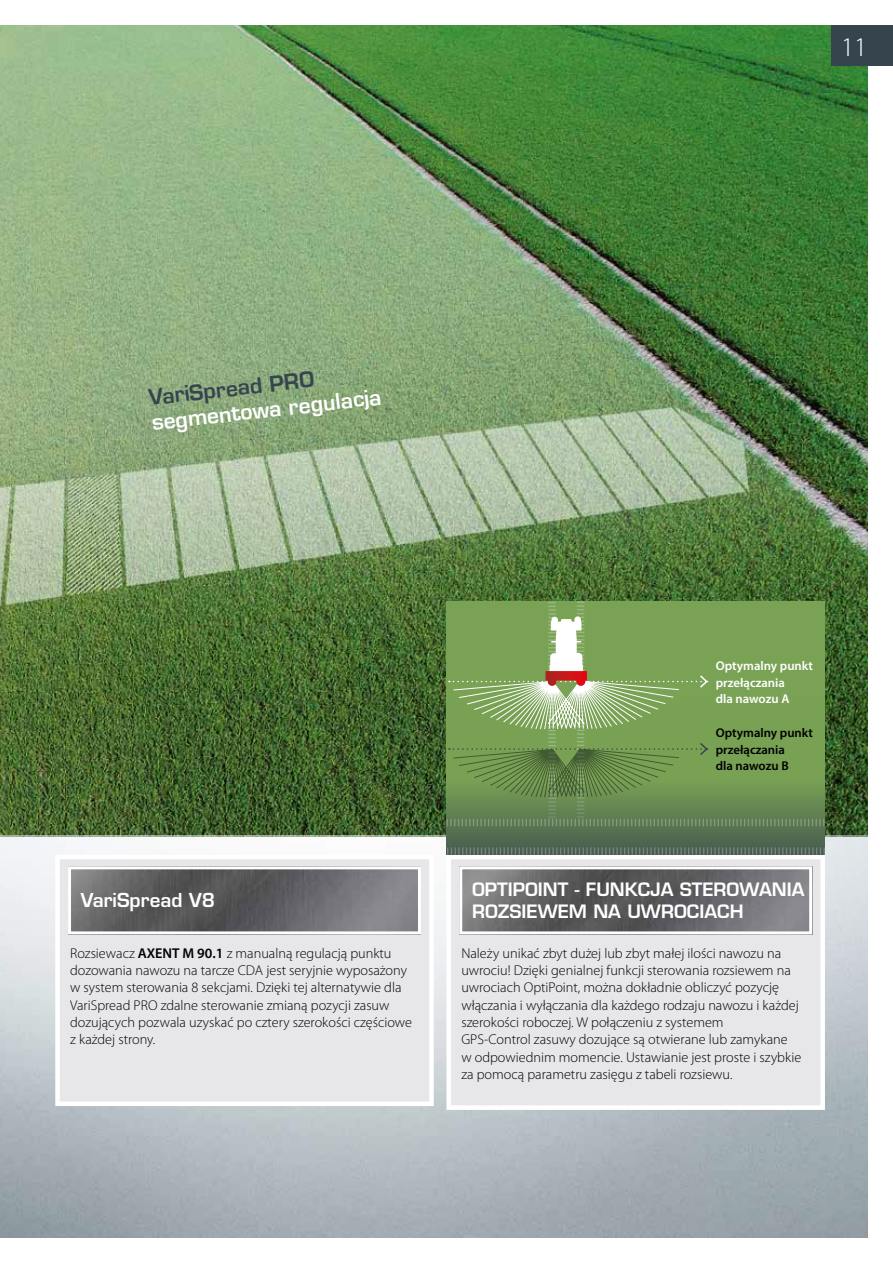
<style>
.page{position:relative;width:893px;height:1263px;background:#fff}
.page>*{position:absolute;margin:0;border:0;box-sizing:border-box;transform-origin:0 0}
.t1{font:300 27px "Myriad Pro";color:#fff}
.t2{font:600 21px "Eurostile LT Std";color:#fff}
.t3{font:600 21px "Eurostile LT Std";color:#36444e}
.t4{font:600 18.75px "Eurostile LT Std";color:#fff}
.t5{font:600 18px/21.6px "Eurostile LT Std";color:#fff}
.t6{font:300 14.25px/17.2px "Myriad Pro";color:#000}
.t7{font:600 12.75px/16.5px "Myriad Pro";color:#fff}
.t8{font:600 12.75px/16.5px "Myriad Pro";color:#000}
.s1{font-weight:600}
</style>
<div class="page">
<img style="left:0;top:26px;width:867px;height:1211px">
<div style="left:446px;top:855px;width:379px;height:255px;background:#e7e7e9;border:4px solid #fff"></div>
<img style="left:463px;top:870px;width:345px;height:60px">
<div style="left:459px;top:866px;width:353px;height:68px;border:3px solid #fff"></div>
<div style="left:831px;top:26px;width:62px;height:40px;background:#36444e"></div>
<div style="left:446px;top:703px;width:379px;height:152px;background:#526b50"></div>
<svg style="left:447px;top:847px;width:378px;height:8px"></svg>
<svg style="left:446px;top:602px;width:378px;height:224px;background:#7b9f5c"></svg>
<div style="left:55px;top:855px;width:379px;height:251px;background:#e7e7e9;border:4px solid #fff"></div>
<img style="left:72px;top:870px;width:345px;height:60px">
<div style="left:68px;top:866px;width:353px;height:68px;border:3px solid #fff"></div>
<h1 class="t1" style="left:841px;top:32px;width:28px">11</h1>
<h2 class="t3" style="left:148px;top:384px;width:168px;rotate:-6deg">VariSpread PRO</h2>
<h2 class="t2" style="left:150px;top:409px;width:232px;rotate:-6deg">segmentowa regulacja</h2>
<h3 class="t4" style="left:81px;top:889px;width:136px">VariSpread V8</h3>
<p class="t6" style="left:70px;top:945px;width:343px">Rozsiewacz <span class="s1">AXENT M 90.1</span> z manualną regulacją punktu dozowania nawozu na tarcze CDA jest seryjnie wyposażony w system sterowania 8 sekcjami. Dzięki tej alternatywie dla VariSpread PRO zdalne sterowanie zmianą pozycji zasuw dozujących pozwala uzyskać po cztery szerokości częściowe z każdej strony.</p>
<p class="t7" style="left:716px;top:657px;width:99px">Optymalny punkt przełączania<br>dla nawozu A</p>
<p class="t8" style="left:716px;top:724px;width:99px">Optymalny punkt przełączania<br>dla nawozu B</p>
<p class="t5" style="left:472px;top:879px;width:334px">OPTIPOINT - FUNKCJA STEROWANIA<br>ROZSIEWEM NA UWROCIACH</p>
<p class="t6" style="left:461px;top:945px;width:342px">Należy unikać zbyt dużej lub zbyt małej ilości nawozu na uwrociu! Dzięki genialnej funkcji sterowania rozsiewem na uwrociach OptiPoint, można dokładnie obliczyć pozycję włączania i wyłączania dla każdego rodzaju nawozu i każdej szerokości roboczej. W połączeniu z systemem<br>GPS-Control zasuwy dozujące są otwierane lub zamykane w odpowiednim momencie. Ustawianie jest proste i szybkie za pomocą parametru zasięgu z tabeli rozsiewu.</p>
</div>
